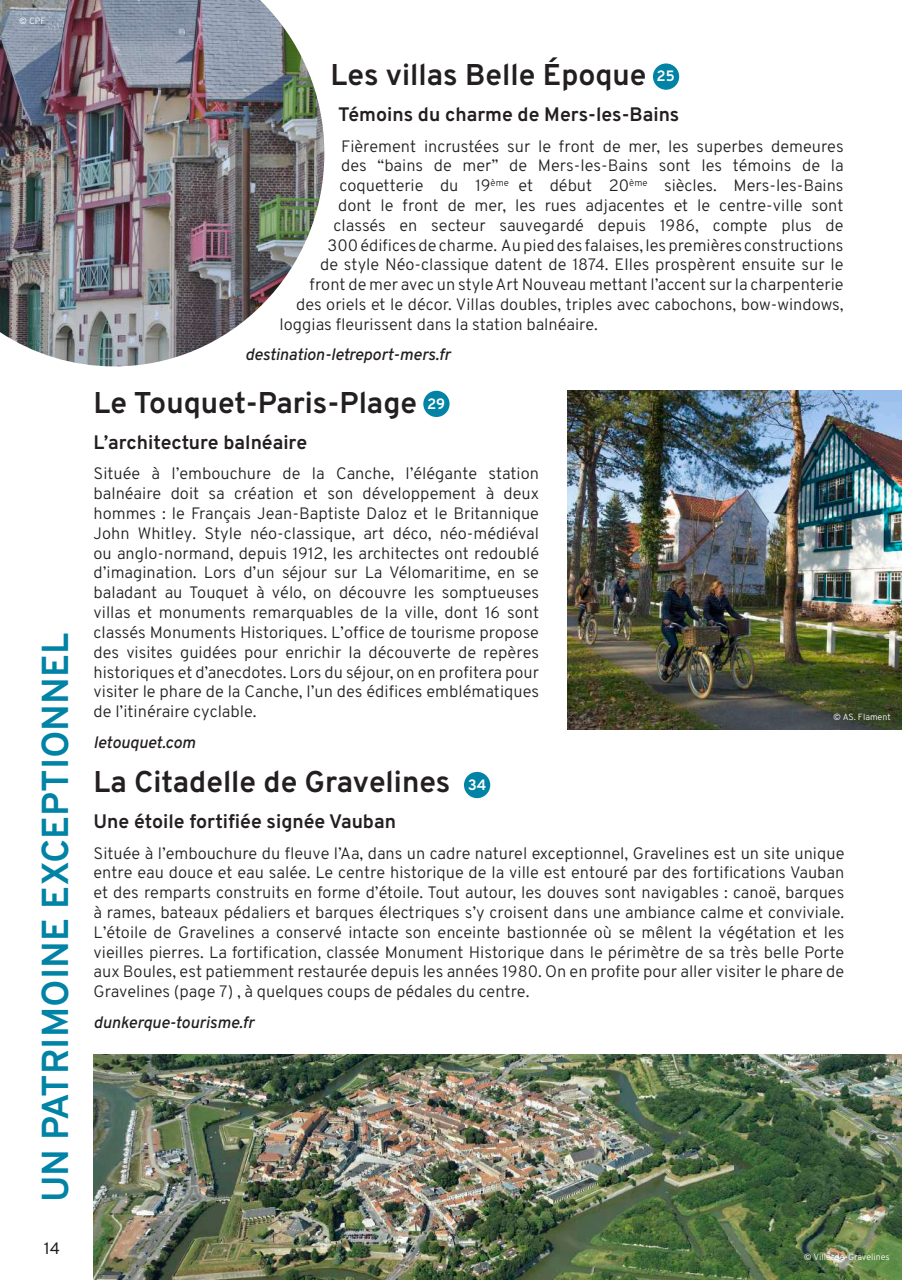
<style>
.page{position:relative;width:910px;height:1280px;background:#fff}
.page>*{position:absolute;margin:0;border:0;box-sizing:border-box;transform-origin:0 0}
.t1{font:700 37.5px "Overpass";color:#0083a5}
.t2{font:700 30px "Overpass";color:#231f20}
.t3{font:700 19.5px "Overpass";color:#231f20}
.t4{font:300 16.5px/19.8px "Overpass";color:#231f20;text-align:justify}
.t5{font:italic 600 16.5px "Overpass";color:#231f20}
.t6{font:16.5px "Overpass";color:#231f20}
.t7{font:700 15px "Overpass";color:#fff}
.t8{font:300 9px "Overpass";color:#fff}
</style>
<div class="page">
<img style="left:0;top:0;width:324px;height:366px">
<img style="left:568px;top:390px;width:333px;height:339px">
<img style="left:94px;top:1055px;width:807px;height:225px">
<div style="left:653px;top:63px;width:26px;height:27px;background:#0083a5;border-radius:50%"></div>
<div style="left:423px;top:391px;width:27px;height:26px;background:#0083a5;border-radius:50%"></div>
<div style="left:464px;top:772px;width:26px;height:26px;background:#0083a5;border-radius:50%"></div>
<p class="t8" style="left:19px;top:14px;width:28px">© CPF</p>
<h1 class="t1" style="left:28px;top:1202px;width:571px;rotate:-90deg">UN PATRIMOINE EXCEPTIONNEL</h1>
<p class="t6" style="left:44px;top:1236px;width:18px">14</p>
<h2 class="t2" style="left:331px;top:53px;width:317px">Les villas Belle Époque</h2>
<p class="t3" style="left:338px;top:100px;width:343px">Témoins du charme de Mers-les-Bains</p>
<p class="t4" style="left:341px;top:136px;width:504px">Fièrement incrustées sur le front de mer, les superbes demeures</p>
<p class="t4" style="left:341px;top:156px;width:504px">des “bains de mer” de Mers-les-Bains sont les témoins de la</p>
<p class="t4" style="left:340px;top:176px;width:506px">coquetterie du 19<sup>ème</sup> et début 20<sup>ème</sup> siècles. Mers-les-Bains</p>
<p class="t4" style="left:338px;top:195px;width:507px">dont le front de mer, les rues adjacentes et le centre-ville sont</p>
<p class="t4" style="left:334px;top:215px;width:512px">classés en secteur sauvegardé depuis 1986, compte plus de</p>
<p class="t4" style="left:328px;top:235px;width:517px">300 édifices de charme. Au pied des falaises, les premières constructions</p>
<p class="t4" style="left:320px;top:255px;width:525px">de style Néo-classique datent de 1874. Elles prospèrent ensuite sur le</p>
<p class="t4" style="left:310px;top:275px;width:536px">front de mer avec un style Art Nouveau mettant l’accent sur la charpenterie</p>
<p class="t4" style="left:296px;top:294px;width:549px">des oriels et le décor. Villas doubles, triples avec cabochons, bow-windows,</p>
<p class="t4" style="left:280px;top:314px;width:320px">loggias fleurissent dans la station balnéaire.</p>
<p class="t5" style="left:245px;top:343px;width:207px">destination-letreport-mers.fr</p>
<h2 class="t2" style="left:94px;top:381px;width:325px">Le Touquet-Paris-Plage</h2>
<p class="t3" style="left:94px;top:428px;width:215px">L’architecture balnéaire</p>
<p class="t4" style="left:94px;top:464px;width:447px">Située à l’embouchure de la Canche, l’élégante station balnéaire doit sa création et son développement à deux hommes : le Français Jean-Baptiste Daloz et le Britannique John Whitley. Style néo-classique, art déco, néo-médiéval ou anglo-normand, depuis 1912, les architectes ont redoublé d’imagination. Lors d’un séjour sur La Vélomaritime, en se baladant au Touquet à vélo, on découvre les somptueuses villas et monuments remarquables de la ville, dont 16 sont classés Monuments Historiques. L’office de tourisme propose des visites guidées pour enrichir la découverte de repères historiques et d’anecdotes. Lors du séjour, on en profitera pour visiter le phare de la Canche, l’un des édifices emblématiques de l’itinéraire cyclable.</p>
<p class="t5" style="left:94px;top:730px;width:104px">letouquet.com</p>
<h2 class="t2" style="left:94px;top:760px;width:358px">La Citadelle de Gravelines</h2>
<p class="t3" style="left:94px;top:807px;width:304px">Une étoile fortifiée signée Vauban</p>
<p class="t4" style="left:94px;top:843px;width:752px">Située à l’embouchure du fleuve l’Aa, dans un cadre naturel exceptionnel, Gravelines est un site unique entre eau douce et eau salée. Le centre historique de la ville est entouré par des fortifications Vauban et des remparts construits en forme d’étoile. Tout autour, les douves sont navigables : canoë, barques à rames, bateaux pédaliers et barques électriques s’y croisent dans une ambiance calme et conviviale.<br>L’étoile de Gravelines a conservé intacte son enceinte bastionnée où se mêlent la végétation et les vieilles pierres. La fortification, classée Monument Historique dans le périmètre de sa très belle Porte aux Boules, est patiemment restaurée depuis les années 1980. On en profite pour aller visiter le phare de Gravelines (page 7) , à quelques coups de pédales du centre.</p>
<p class="t5" style="left:94px;top:1010px;width:162px">dunkerque-tourisme.fr</p>
<p class="t7" style="left:657px;top:65px;width:20px">25</p>
<p class="t7" style="left:427px;top:393px;width:20px">29</p>
<p class="t8" style="left:833px;top:710px;width:59px">© AS. Flament</p>
<p class="t7" style="left:468px;top:774px;width:20px">34</p>
<p class="t8" style="left:804px;top:1250px;width:87px">© Ville-de-Gravelines</p>
</div>
